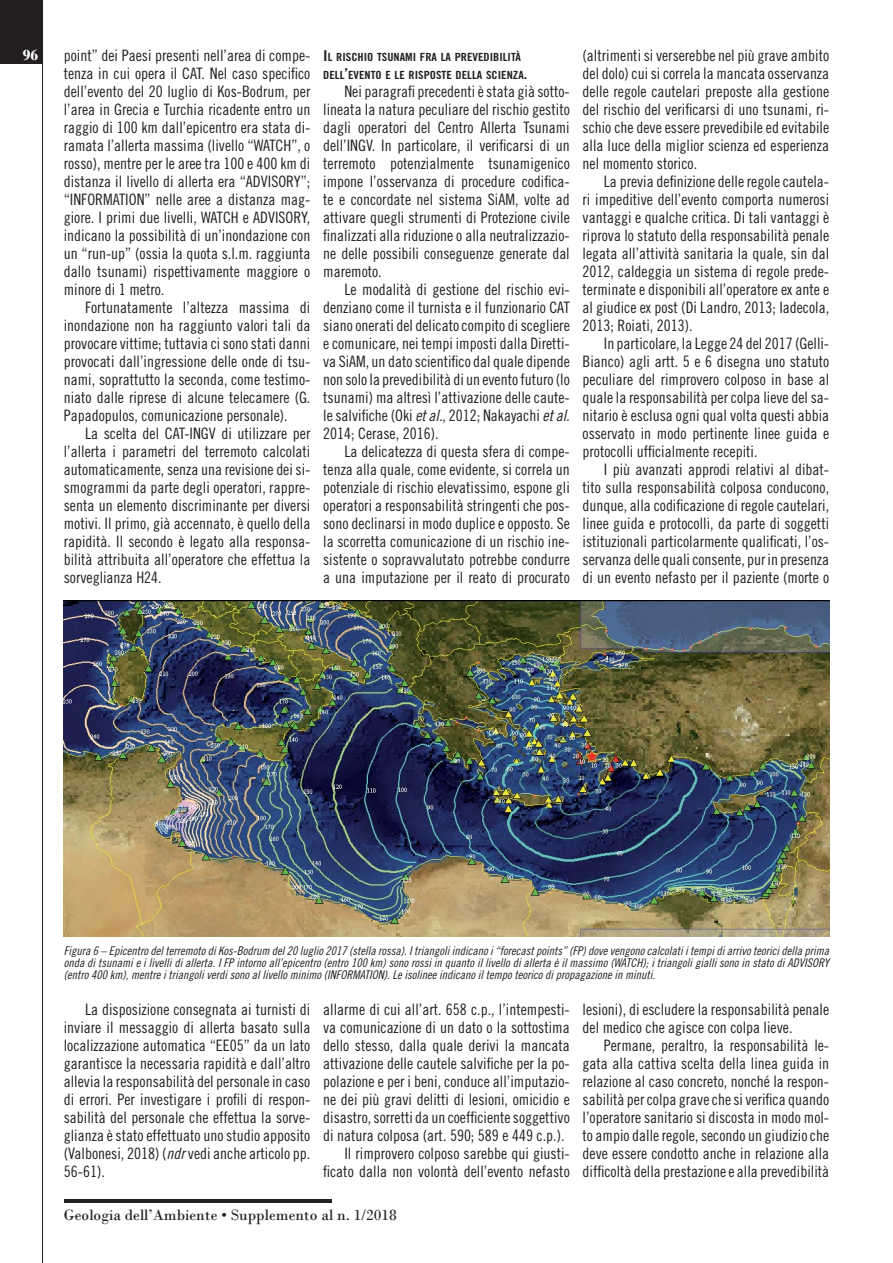
<style>
.page{position:relative;width:893px;height:1263px;background:#fff}
.page>*{position:absolute;margin:0;border:0;box-sizing:border-box;transform-origin:0 0}
.t1{font:15.75px/18px "Trade Gothic LT Std Cn 18";color:#231f20;text-align:justify}
.t2{font:15.75px "Bodoni";color:#231f20}
.t3{font:700 15.75px "Bodoni";color:#fff}
.t4{font:12px/12px "Trade Gothic LT Std Cn 18 Obl";color:#231f20;text-align:justify}
.t5{font:11.25px/18px "Trade Gothic LT Std Bd Cn 20";color:#231f20;scale:1.1 1}
.s1{font-size:15px}
.s2{font-family:"Trade Gothic LT Std Cn 18 Obl"}
</style>
<div class="page">
<hr style="left:64px;top:1199px;width:268px;height:3px;background:#231f20">
<hr style="left:42px;top:0;width:1px;height:1263px;background:#231f20">
<div style="left:0;top:0;width:43px;height:64px;background:#231f20"></div>
<img style="left:64px;top:601px;width:765px;height:335px">
<p class="t3" style="left:23px;top:45px;width:17px">96</p>
<p class="t1" style="left:64px;top:48px;width:248px">point” dei Paesi presenti nell’area di compe&shy;tenza in cui opera il CAT. Nel caso specifico dell’evento del 20 luglio di Kos-Bodrum, per l’area in Grecia e Turchia ricadente entro un raggio di 100 km dall’epicentro era stata di&shy;ramata l’allerta massima (livello “WATCH”, o rosso), mentre per le aree tra 100 e 400 km di distanza il livello di allerta era “ADVISORY”; “INFORMATION” nelle aree a distanza mag&shy;giore. I primi due livelli, WATCH e ADVISORY, indicano la possibilità di un’inondazione con un “run-up” (ossia la quota s.l.m. raggiunta dallo tsunami) rispettivamente maggiore o minore di 1 metro.</p>
<p class="t1" style="left:64px;top:300px;width:248px;text-indent:21px">Fortunatamente l’altezza massima di inondazione non ha raggiunto valori tali da provocare vittime; tuttavia ci sono stati danni provocati dall’ingressione delle onde di tsu&shy;nami, soprattutto la seconda, come testimo&shy;niato dalle riprese di alcune telecamere (G.<br>Papadopulos, comunicazione personale).</p>
<p class="t1" style="left:64px;top:426px;width:248px;text-indent:21px">La scelta del CAT-INGV di utilizzare per l’allerta i parametri del terremoto calcolati automaticamente, senza una revisione dei si&shy;smogrammi da parte degli operatori, rappre&shy;senta un elemento discriminante per diversi motivi. Il primo, già accennato, è quello della rapidità. Il secondo è legato alla responsa&shy;bilità attribuita all’operatore che effettua la sorveglianza H24.</p>
<p class="t5" style="left:323px;top:49px;width:187px"><span class="s1">I</span>L RISCHIO TSUNAMI FRA LA PREVEDIBILITÀ<br>DELL<span class="s1">’</span>EVENTO E LE RISPOSTE DELLA SCIENZA<span class="s1">.</span></p>
<p class="t1" style="left:323px;top:84px;width:248px;text-indent:21px">Nei paragrafi precedenti è stata già sotto&shy;lineata la natura peculiare del rischio gestito dagli operatori del Centro Allerta Tsunami dell’INGV. In particolare, il verificarsi di un terremoto potenzialmente tsunamigenico impone l’osservanza di procedure codifica&shy;te e concor date nel sistema SiAM, volte ad attivare quegli strumenti di Protezione civile finalizzati alla riduzione o alla neutralizzazio&shy;ne delle possibili conseguenze generate dal maremoto.</p>
<p class="t1" style="left:323px;top:282px;width:248px;text-indent:21px">Le modalità di gestione del rischio evi&shy;denziano come il turnista e il funzionario CAT siano onerati del delicato compito di scegliere e comunicare, nei tempi imposti dalla Diretti&shy;va SiAM, un dato scientifico dal quale dipende non solo la prevedibilità di un evento futuro (lo tsunami) ma altresì l’attivazione delle caute&shy;le salvifiche (Oki <span class="s2">et al.</span>, 2012; Nakayachi <span class="s2">et al.<br></span>2014; Cerase, 2016).</p>
<p class="t1" style="left:323px;top:444px;width:248px;text-indent:21px">La delicatezza di questa sfera di compe&shy;tenza alla quale, come evidente, si correla un potenziale di rischio elevatissimo, espone gli operatori a responsabilità stringenti che pos&shy;sono declinarsi in modo duplice e opposto. Se la scorretta comunicazione di un rischio ine&shy;sistente o sopravvalutato potrebbe condurre a una imputazione per il reato di procurato</p>
<p class="t1" style="left:583px;top:48px;width:248px">(altrimenti si verserebbe nel più grave ambito del dolo) cui si correla la mancata osservanza delle regole cautelari preposte alla gestione del rischio del verificarsi di uno tsunami, ri&shy;schio che deve essere prevedibile ed evitabile alla luce della miglior scienza ed esperienza nel momento storico.</p>
<p class="t1" style="left:583px;top:174px;width:248px;text-indent:21px">La previa definizione delle regole cautela&shy;ri impeditive dell’evento comporta numerosi vantaggi e qualche critica. Di tali vantaggi è riprova lo statuto della responsabilità penale legata all’attività sanitaria la quale, sin dal 2012, caldeggia un sistema di regole prede&shy;terminate e disponibili all’operatore ex ante e al giudice ex post (Di Landro, 2013; Iadecola, 2013; Roiati, 2013).</p>
<p class="t1" style="left:583px;top:336px;width:248px;text-indent:21px">In particolare, la Legge 24 del 2017 (Gelli-Bianco) agli artt. 5 e 6 disegna uno statuto peculiare del rimprovero colposo in base al quale la responsabilità per colpa lieve del sa&shy;nitario è esclusa ogni qual volta questi abbia osservato in modo pertinente linee guida e protocolli ufficialmente recepiti.</p>
<p class="t1" style="left:583px;top:462px;width:248px;text-indent:21px">I più avanzati approdi relativi al dibat&shy;tito sulla responsabilità colposa conducono, dunque, alla codificazione di regole cautelari, linee guida e protocolli, da parte di soggetti istituzionali particolarmente qualificati, l’os&shy;servanza delle quali consente, pur in presenza di un evento nefasto per il paziente (morte o</p>
<p class="t4" style="left:64px;top:946px;width:767px">Figura 6 – Epicentro del terremoto di Kos-Bodrum del 20 luglio 2017 (stella rossa). I triangoli indicano i “forecast points” (FP) dove vengono calcolati i tempi di arrivo teorici della prima onda di tsunami e i livelli di allerta. I FP intorno all’epicentro (entro 100 km) sono rossi in quanto il livello di allerta è il massimo (WATCH); i triangoli gialli sono in stato di ADVISORY (entro 400 km), mentre i triangoli verdi sono al livello minimo (INFORMATION). Le isolinee indicano il tempo teorico di propagazione in minuti.</p>
<p class="t1" style="left:64px;top:1002px;width:248px;text-indent:21px">La disposizione consegnata ai turnisti di inviare il messaggio di allerta basato sulla localizzazione automatica “EE05” da un lato garantisce la necessaria rapidità e dall’altro allevia la responsabilità del personale in caso di errori. Per investigare i profili di respon&shy;sabilità del personale che effettua la sorve&shy;glianza è stato effettuato uno studio apposito (Valbonesi, 2018) (<span class="s2">ndr</span> vedi anche articolo pp.<br>56-61).</p>
<p class="t1" style="left:323px;top:1002px;width:248px">allarme di cui all’art. 658 c.p., l’intempesti-</p>
<p class="t1" style="left:323px;top:1020px;width:248px">va comunicazione di un dato o la sottostima</p>
<p class="t1" style="left:323px;top:1038px;width:248px">dello stesso, dalla quale derivi la mancata</p>
<p class="t1" style="left:323px;top:1056px;width:248px">attivazione delle cautele salvifiche per la po-</p>
<p class="t1" style="left:323px;top:1074px;width:248px">polazione e per i beni, conduce all’imputazio-</p>
<p class="t1" style="left:323px;top:1092px;width:248px">ne dei più gravi delitti di lesioni, omicidio e</p>
<p class="t1" style="left:323px;top:1110px;width:248px">disastro, sorretti da un coefficiente soggettivo</p>
<p class="t1" style="left:323px;top:1128px;width:243px">di natura colposa (art. 590; 589 e 449 c.p.).</p>
<p class="t1" style="left:344px;top:1146px;width:227px">Il rimprovero colposo sarebbe qui giusti-</p>
<p class="t1" style="left:323px;top:1164px;width:248px">ficato dalla non volontà dell’evento nefasto</p>
<p class="t2" style="left:64px;top:1206px;width:335px">Geologia dell’Ambiente • Supplemento al n. 1/2018</p>
<p class="t1" style="left:583px;top:1002px;width:248px">lesioni), di escludere la responsabilità penale del medico che agisce con colpa lieve.</p>
<p class="t1" style="left:583px;top:1038px;width:248px;text-indent:21px">Permane, peraltro, la responsabilità le&shy;gata alla cattiva scelta della linea guida in relazione al caso concreto, nonché la respon&shy;sabilità per colpa grave che si verifica quando l’operatore sanitario si discosta in modo mol&shy;to ampio dalle regole, secondo un giudizio che deve essere condotto anche in relazione alla difficoltà della prestazione e alla prevedibilità</p>
</div>
